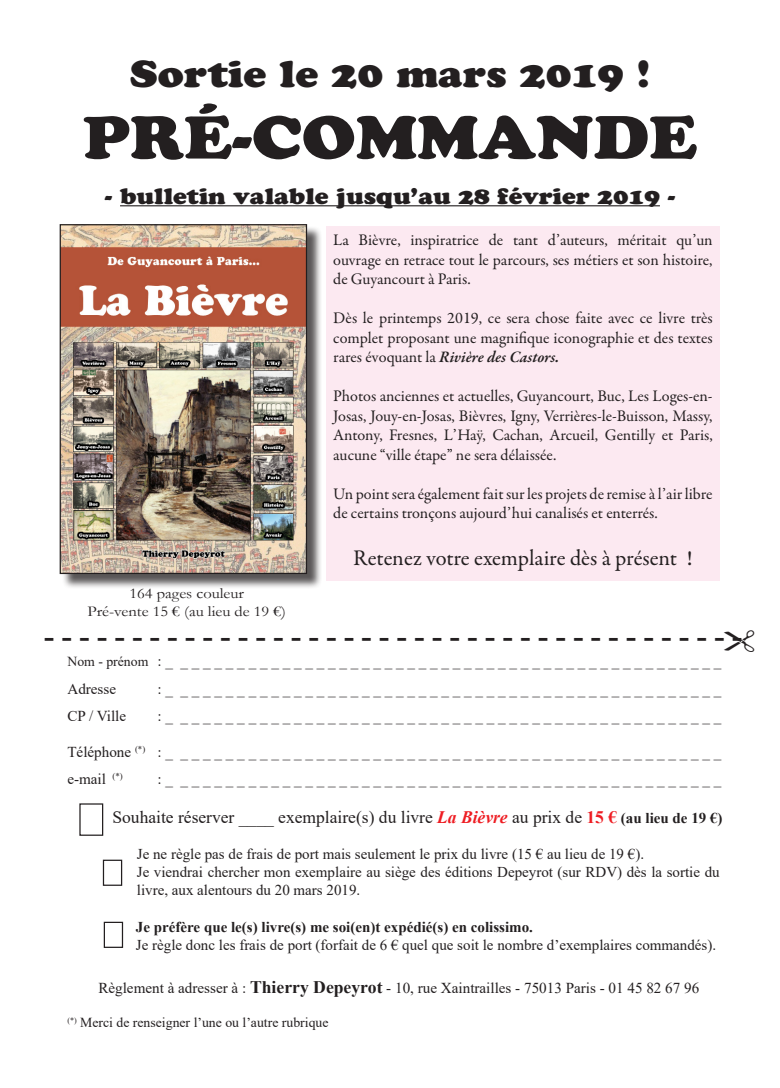
<style>
.page{position:relative;width:780px;height:1088px;background:#fff}
.page>*{position:absolute;margin:0;border:0;box-sizing:border-box;transform-origin:0 0}
.Style_de_paragraphe{font:60px "Cooper Black Std";color:#231f20;scale:1.1 1}
.Style_de_paragraphe-2{font:37.5px "Cooper Black Std";color:#231f20;scale:1.1 1}
.t1{font:700 30.25px "Times New Roman";color:#231f20}
.Style_de_paragraphe-3{font:22.5px "Cooper Black Std";color:#231f20;scale:1.1 1}
.t2{font:22.5px "Garamond Premr Pro";letter-spacing:-.005em;color:#231f20}
.t3{font:17.5px "Times New Roman";color:#231f20}
.t4{font:16.25px/19.5px "Garamond Premr Pro";color:#231f20;text-align:justify}
.t5{font:15.12px "Times New Roman";color:#231f20}
.t6{font:15px/18px "Times New Roman";color:#231f20}
.t7{font:700 15px "Times New Roman";color:#231f20}
.Style_de_paragraphe-4{font:15px "Garamond";color:#231f20;scale:1.1 1}
.t8{font:13.75px "Times New Roman";color:#231f20}
.s1{font-weight:600;font-style:italic}
.s2{color:#fff}
.s3{font-size:13.75px}
.s4{font-weight:700;font-style:italic;color:#ee1d23}
.s5{font-weight:700;color:#ee1d23}
.s6{font-weight:700;font-size:15px}
.s7{font-weight:700;font-size:17.62px}
</style>
<div class="page">
<hr style="left:120px;top:205px;width:540px;height:1px;background:#231f20">
<div style="left:79px;top:803px;width:24px;height:33px;border:1px solid #231f20"></div>
<div style="left:103px;top:860px;width:19px;height:26px;border:1px solid #231f20"></div>
<div style="left:104px;top:922px;width:19px;height:26px;border:1px solid #231f20"></div>
<div style="left:326px;top:226px;width:393px;height:354px;background:#fce9f1"></div>
<div style="left:61px;top:226px;width:267px;height:369px;background:#231f20;opacity:.75"></div>
<img style="left:62px;top:226px;width:243px;height:346px">
<div style="left:60px;top:224px;width:247px;height:350px;border:1px solid #231f20"></div>
<p class="Style_de_paragraphe-2" style="left:130px;top:51px;width:474px">Sortie le 20 mars 2019 !</p>
<p class="Style_de_paragraphe" style="left:83px;top:101px;width:560px">PRÉ-COMMANDE</p>
<p class="Style_de_paragraphe-3" style="left:105px;top:182px;width:520px">- bulletin valable jusqu’au 28 février 2019 -</p>
<p class="Style_de_paragraphe-4" style="left:129px;top:584px;width:106px">164 pages couleur</p>
<p class="Style_de_paragraphe-4" style="left:87px;top:602px;width:182px">Pré-vente 15 € (au lieu de 19 €)</p>
<p class="t4" style="left:333px;top:231px;width:381px">La Bièvre, inspiratrice de tant d’auteurs, méritait qu’un ouvrage en retrace tout le parcours, ses métiers et son histoire, de Guyancourt à Paris.</p>
<p class="t4" style="left:333px;top:309px;width:381px">Dès le printemps 2019, ce sera chose faite avec ce livre très complet proposant une magnifique iconographie et des textes rares évoquant la <span class="s1">Rivière des Castors.</span></p>
<p class="t4" style="left:333px;top:387px;width:381px">Photos anciennes et actuelles, Guyancourt, Buc, Les Loges-en-Josas, Jouy-en-Josas, Bièvres, Igny, Verrières-le-Buisson, Massy, Antony, Fresnes, L’Haÿ, Cachan, Arcueil, Gentilly et Paris, aucune “ville étape” ne sera délaissée.</p>
<p class="t4" style="left:333px;top:484px;width:381px">Un point sera également fait sur les projets de remise à l’air libre de certains tronçons aujourd’hui canalisés et enterrés.</p>
<p class="t2" style="left:353px;top:544px;width:341px">Retenez votre exemplaire dès à présent !</p>
<p class="t1" style="left:44px;top:614px;width:717px">- - - - - - - - - - - - - - - - - - - - - - - - - - - - - - - - - - - - - - - - <span class="s2">-</span></p>
<p class="t5" style="left:67px;top:651px;width:655px"><span class="s3">Nom - prénom</span> : _ _ _ _ _ _ _ _ _ _ _ _ _ _ _ _ _ _ _ _ _ _ _ _ _ _ _ _ _ _ _ _ _ _ _ _ _ _ _ _ _ _ _ _ _ _ _ _ _</p>
<p class="t5" style="left:67px;top:678px;width:50px">Adresse</p>
<p class="t5" style="left:157px;top:678px;width:565px">: _ _ _ _ _ _ _ _ _ _ _ _ _ _ _ _ _ _ _ _ _ _ _ _ _ _ _ _ _ _ _ _ _ _ _ _ _ _ _ _ _ _ _ _ _ _ _ _ _</p>
<p class="t5" style="left:67px;top:705px;width:60px">CP / Ville</p>
<p class="t5" style="left:157px;top:705px;width:565px">: _ _ _ _ _ _ _ _ _ _ _ _ _ _ _ _ _ _ _ _ _ _ _ _ _ _ _ _ _ _ _ _ _ _ _ _ _ _ _ _ _ _ _ _ _ _ _ _ _</p>
<p class="t5" style="left:67px;top:741px;width:655px">Téléphone <sup>(*)</sup> : _ _ _ _ _ _ _ _ _ _ _ _ _ _ _ _ _ _ _ _ _ _ _ _ _ _ _ _ _ _ _ _ _ _ _ _ _ _ _ _ _ _ _ _ _ _ _ _ _</p>
<p class="t5" style="left:67px;top:768px;width:57px">e-mail <sup>(*)</sup></p>
<p class="t5" style="left:157px;top:768px;width:565px">: _ _ _ _ _ _ _ _ _ _ _ _ _ _ _ _ _ _ _ _ _ _ _ _ _ _ _ _ _ _ _ _ _ _ _ _ _ _ _ _ _ _ _ _ _ _ _ _ _</p>
<p class="t3" style="left:112px;top:805px;width:611px">Souhaite réserver ____ exemplaire(s) du livre <span class="s4">La Bièvre</span> au prix de <span class="s5">15 €</span> <span class="s6">(au lieu de 19 €)</span></p>
<p class="t6" style="left:137px;top:845px;width:508px">Je ne règle pas de frais de port mais seulement le prix du livre (15 € au lieu de 19 €).</p>
<p class="t6" style="left:137px;top:863px;width:584px">Je viendrai chercher mon exemplaire au siège des éditions Depeyrot (sur RDV) dès la sortie du livre, aux alentours du 20 mars 2019.</p>
<p class="t7" style="left:136px;top:916px;width:398px">Je préfère que le(s) livre(s) me soi(en)t expédié(s) en colissimo.</p>
<p class="t6" style="left:136px;top:935px;width:581px">Je règle donc les frais de port (forfait de 6 € quel que soit le nombre d’exemplaires commandés).</p>
<p class="t5" style="left:98px;top:977px;width:602px">Règlement à adresser à : <span class="s7">Thierry Depeyrot</span> - 10, rue Xaintrailles - 75013 Paris - 01 45 82 67 96</p>
<p class="t8" style="left:67px;top:1013px;width:262px"><sup>(*)</sup> Merci de renseigner l’une ou l’autre rubrique</p>
</div>
